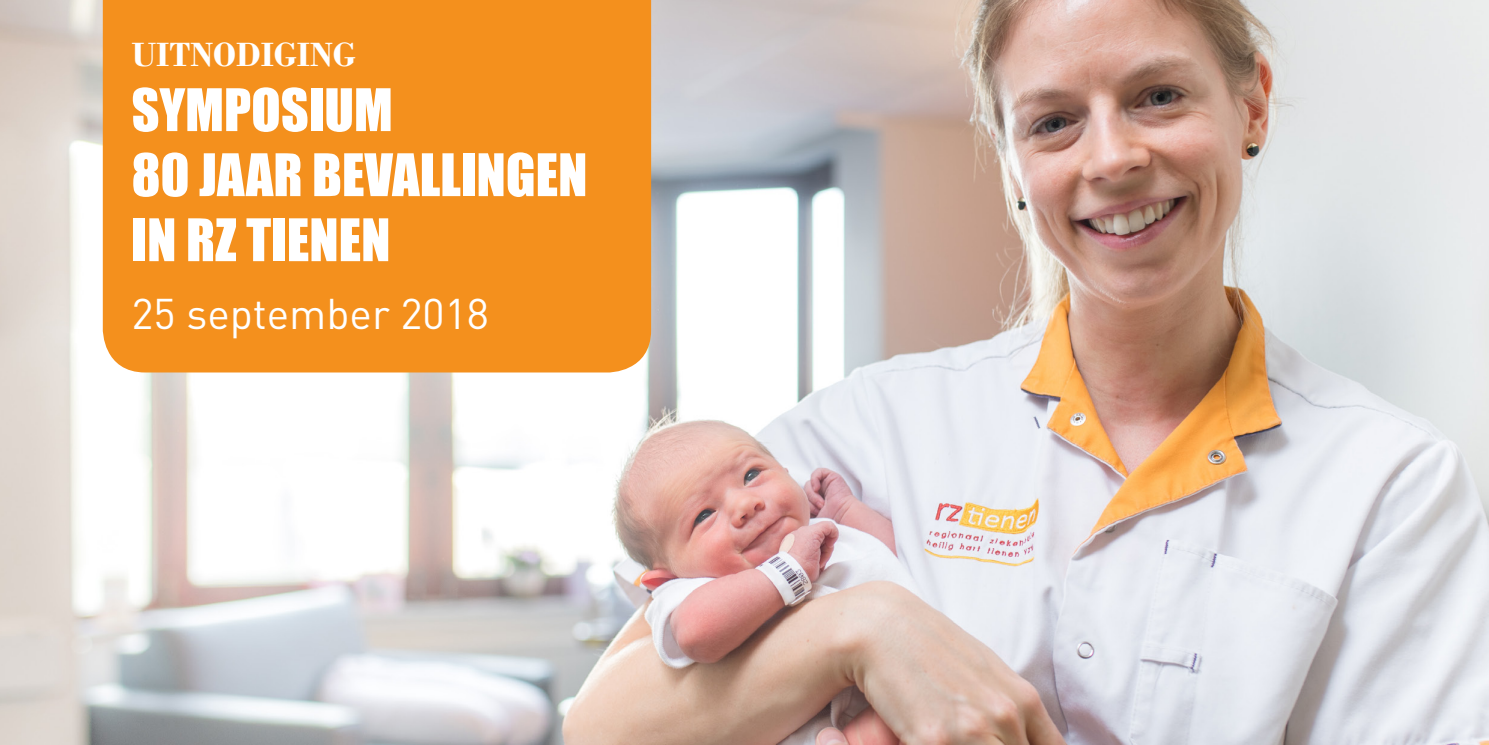
<style>
.page{position:relative;width:1489px;height:745px;background:#fff}
.page>*{position:absolute;margin:0;border:0;box-sizing:border-box;transform-origin:0 0}
.t1{font:54.25px/65px "Impact";color:#fff}
.t2{font:42.25px "DINOT";color:#fff}
.t3{font:700 35.25px "Bodoni";color:#fff}
</style>
<div class="page">
<img style="left:0;top:0;width:1488px;height:744px">
<div style="left:103px;top:0;width:548px;height:372px;background:#f4901d"></div>
<p class="t3" style="left:131px;top:34px;width:226px">UITNODIGING</p>
<p class="t1" style="left:131px;top:76px;width:457px">SYMPOSIUM<br>80 JAAR BEVALLINGEN<br>IN RZ TIENEN</p>
<p class="t2" style="left:131px;top:287px;width:359px">25 september 2018</p>
</div>
